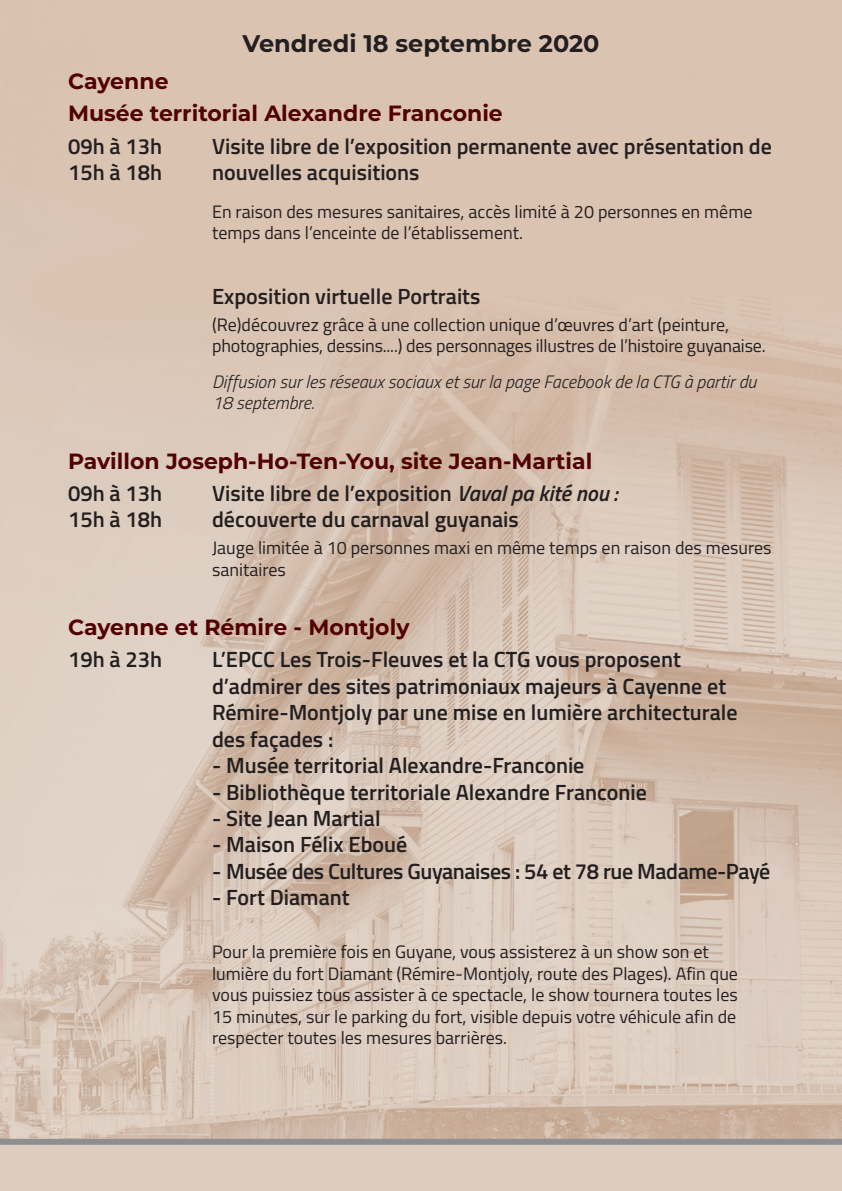
<style>
.page{position:relative;width:842px;height:1191px;background:#fff}
.page>*{position:absolute;margin:0;border:0;box-sizing:border-box;transform-origin:0 0}
.t1{font:700 24px "Montserrat";color:#231f20}
.t2{font:600 22px/26.4px "Titillium Web";color:#231f20}
.t3{font:700 22px/32px "Montserrat";color:#520000}
.t4{font:600 22px "Titillium Web";letter-spacing:-.02em;color:#231f20}
.t5{font:18px/21.6px "Titillium Web";color:#231f20}
.t6{font:italic 300 18px/21.6px "Titillium Web";color:#231f20}
.t7{font:18px/21.6px "Titillium";color:#231f20}
.s1{font-style:italic}
</style>
<div class="page">
<img style="left:0;top:0;width:842px;height:1191px">
<h1 class="t1" style="left:242px;top:26px;width:359px">Vendredi 18 septembre 2020</h1>
<p class="t3" style="left:68px;top:64px;width:436px">Cayenne<br>Musée territorial Alexandre Franconie</p>
<p class="t2" style="left:68px;top:132px;width:96px">09h à 13h</p>
<p class="t2" style="left:212px;top:132px;width:561px">Visite libre de l’exposition permanente avec présentation de</p>
<p class="t2" style="left:68px;top:158px;width:96px">15h à 18h</p>
<p class="t2" style="left:212px;top:158px;width:209px">nouvelles acquisitions</p>
<p class="t5" style="left:212px;top:200px;width:542px">En raison des mesures sanitaires, accès limité à 20 personnes en même temps dans l’enceinte de l’établissement.</p>
<p class="t2" style="left:212px;top:283px;width:270px">Exposition virtuelle Portraits</p>
<p class="t5" style="left:212px;top:313px;width:555px">(Re)découvrez grâce à une collection unique d’œuvres d’art (peinture, photographies, dessins....) des personnages illustres de l’histoire guyanaise.</p>
<p class="t6" style="left:212px;top:370px;width:546px">Diffusion sur les réseaux sociaux et sur la page Facebook de la CTG à partir du<br>18 septembre.</p>
<p class="t3" style="left:68px;top:444px;width:526px">Pavillon Joseph-Ho-Ten-You, site Jean-Martial</p>
<p class="t2" style="left:68px;top:479px;width:96px">09h à 13h</p>
<p class="t2" style="left:212px;top:479px;width:407px">Visite libre de l’exposition <span class="s1">Vaval pa kité nou :</span></p>
<p class="t2" style="left:68px;top:506px;width:96px">15h à 18h</p>
<p class="t2" style="left:212px;top:506px;width:308px">découverte du carnaval guyanais</p>
<p class="t7" style="left:212px;top:536px;width:561px">Jauge limitée à 10 personnes maxi en même temps en raison des mesures sanitaires</p>
<p class="t3" style="left:68px;top:610px;width:343px">Cayenne et Rémire - Montjoly</p>
<p class="t2" style="left:68px;top:646px;width:96px">19h à 23h</p>
<p class="t2" style="left:212px;top:646px;width:527px">L’EPCC Les Trois-Fleuves et la CTG vous proposent d’admirer des sites patrimoniaux majeurs à Cayenne et Rémire-Montjoly par une mise en lumière architecturale des façades :</p>
<p class="t2" style="left:212px;top:751px;width:374px">- Musée territorial Alexandre-Franconie</p>
<p class="t2" style="left:212px;top:778px;width:436px">- Bibliothèque territoriale Alexandre Franconie</p>
<p class="t2" style="left:212px;top:804px;width:170px">- Site Jean Martial</p>
<p class="t2" style="left:212px;top:831px;width:197px">- Maison Félix Eboué</p>
<p class="t4" style="left:212px;top:854px;width:560px">- Musée des Cultures Guyanaises : 54 et 78 rue Madame-Payé</p>
<p class="t2" style="left:212px;top:883px;width:139px">- Fort Diamant</p>
<p class="t5" style="left:212px;top:940px;width:527px">Pour la première fois en Guyane, vous assisterez à un show son et lumière du fort Diamant (Rémire-Montjoly, route des Plages). Afin que vous puissiez tous assister à ce spectacle, le show tournera toutes les 15 minutes, sur le parking du fort, visible depuis votre véhicule afin de respecter toutes les mesures barrières.</p>
</div>
